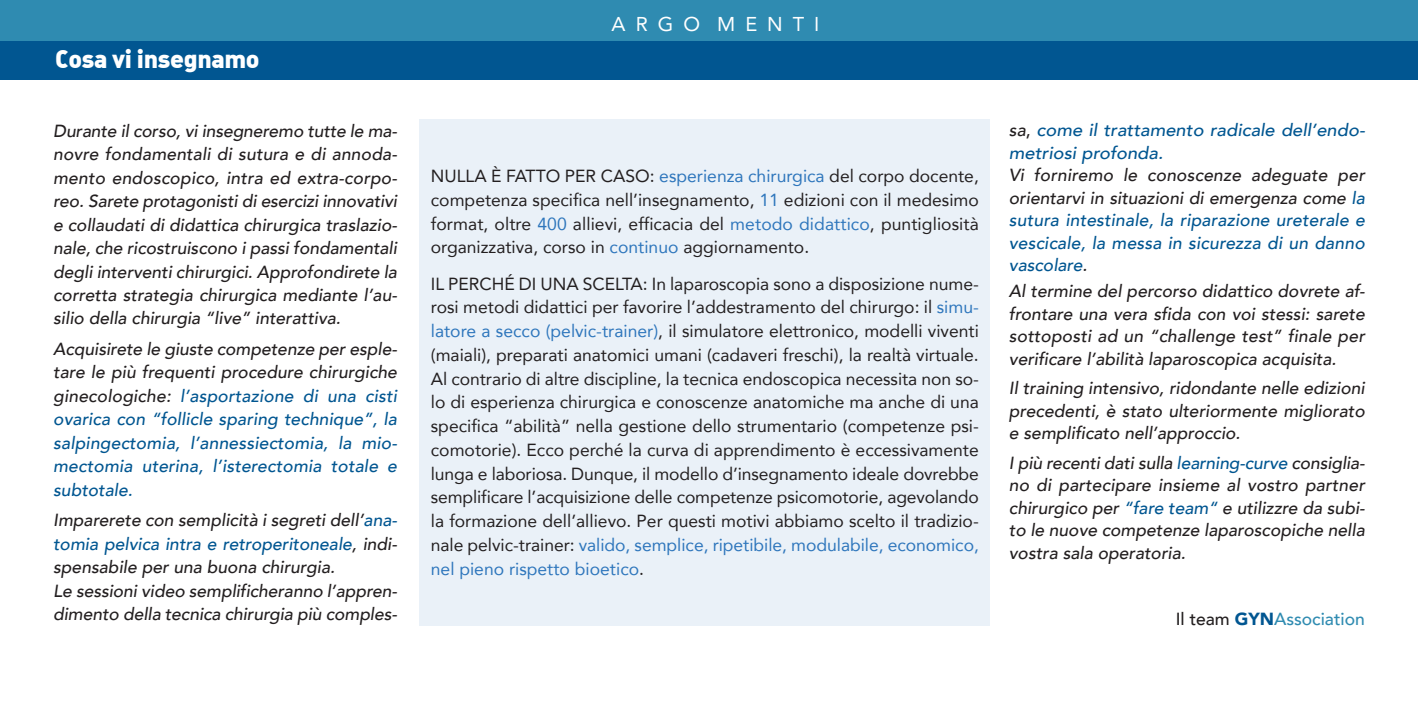
<style>
.page{position:relative;width:1418px;height:709px;background:#fff}
.page>*{position:absolute;margin:0;border:0;box-sizing:border-box;transform-origin:0 0}
.t1{font:900 25px "DIN Alternate";letter-spacing:-.015em;color:#fff}
.t2{font:20px "Avenir";letter-spacing:.5em;color:#fff}
.t3{font:17.5px/23.8px "Avenir";color:#231f20;text-align:justify}
.t4{font:italic 500 17.5px/23.4px "Avenir";color:#231f20;text-align:justify}
.t5{font:italic 500 17.5px/23.5px "Avenir";letter-spacing:.01em;color:#015691;text-align:justify}
.t6{font:italic 500 17.5px/22.5px "Avenir";letter-spacing:.01em;color:#015691;scale:1.05 1}
.t7{font:500 17.5px "Avenir";color:#2f8bb1}
.s1{color:#231f20}
.s2{color:#015691}
.s3{color:#2e76bc}
.s4{font-style:normal;color:#231f20}
.s5{font-weight:900;color:#015691}
</style>
<div class="page">
<div style="left:0;top:0;width:1417px;height:48px;background:#2f8bb1"></div>
<div style="left:0;top:41px;width:1417px;height:39px;background:#015691"></div>
<div style="left:419px;top:119px;width:571px;height:506px;background:#eaf1f8"></div>
<h1 class="t1" style="left:55px;top:50px;width:206px">Cosa vi insegnamo</h1>
<p class="t4" style="left:53px;top:120px;width:345px">Durante il corso, vi insegneremo tutte le ma&shy;novre fondamentali di sutura e di annoda&shy;mento endoscopico, intra ed extra-corpo&shy;reo. Sarete protagonisti di esercizi innovativi e collaudati di didattica chirurgica traslazio&shy;nale, che ricostruiscono i passi fondamentali degli interventi chirurgici. Approfondirete la corretta strategia chirurgica mediante l’au&shy;silio della chirurgia “live” interattiva.</p>
<p class="t5" style="left:53px;top:337px;width:345px"><span class="s1">Acquisirete le giuste competenze per esple&shy;tare le più frequenti procedure chirurgiche ginecologiche:</span> l’asportazione di una cisti ovarica con “follicle sparing technique”, la salpingectomia, l’annessiectomia, la mio&shy;mectomia uterina, l’isterectomia totale e subtotale.</p>
<p class="t4" style="left:53px;top:509px;width:345px;text-align:left">Imparerete con semplicità i segreti dell’<span class="s2">ana&shy;tomia pelvica intra e retroperitoneale</span>, indi&shy;spensabile per una buona chirurgia.<br>Le sessioni video semplificheranno l’appren&shy;dimento della tecnica chirurgia più comples-</p>
<p class="t2" style="left:611px;top:11px;width:209px">ARGO MENTI</p>
<p class="t3" style="left:431px;top:165px;width:549px">NULLA È FATTO PER CASO: <span class="s3">esperienza chirurgica</span> del corpo docente, competenza specifica nell’insegnamento, <span class="s3">11</span> edizioni con il medesimo format, oltre <span class="s3">400</span> allievi, efficacia del <span class="s3">metodo didattico</span>, puntigliosità organizzativa, corso in <span class="s3">continuo</span> aggiornamento.</p>
<p class="t3" style="left:431px;top:272px;width:549px">IL PERCHÉ DI UNA SCELTA: In laparoscopia sono a disposizione nume&shy;rosi metodi didattici per favorire l’addestramento del chirurgo: il <span class="s3">simu&shy;latore a secco (pelvic-trainer)</span>, il simulatore elettronico, modelli viventi (maiali), preparati anatomici umani (cadaveri freschi), la realtà virtuale.<br>Al contrario di altre discipline, la tecnica endoscopica necessita non so&shy;lo di esperienza chirurgica e conoscenze anatomiche ma anche di una specifica “abilità” nella gestione dello strumentario (competenze psi&shy;comotorie). Ecco perché la curva di apprendimento è eccessivamente lunga e laboriosa. Dunque, il modello d’insegnamento ideale dovrebbe semplificare l’acquisizione delle competenze psicomotorie, agevolando la formazione dell’allievo. Per questi motivi abbiamo scelto il tradizio&shy;nale pelvic-trainer: <span class="s3">valido, semplice, ripetibile, modulabile, economico, nel pieno rispetto bioetico</span>.</p>
<p class="t6" style="left:1008px;top:119px;width:340px"><span class="s1">sa</span><span class="s4">,</span> come il trattamento radicale dell’endo&shy;metriosi profonda.</p>
<p class="t5" style="left:1008px;top:164px;width:357px;line-height:22.5px"><span class="s1">Vi forniremo le conoscenze adeguate per orientarvi in situazioni di emergenza come</span> la sutura intestinale, la riparazione ureterale e vescicale, la messa in sicurezza di un danno vascolare<span class="s1">.</span></p>
<p class="t4" style="left:1008px;top:280px;width:357px;line-height:22.5px">Al termine del percorso didattico dovrete af&shy;frontare una vera sfida con voi stessi: sarete sottoposti ad un “challenge test” finale per verificare l’abilità laparoscopica acquisita.</p>
<p class="t4" style="left:1008px;top:377px;width:357px;line-height:22.5px">Il training intensivo, ridondante nelle edizioni precedenti, è stato ulteriormente migliorato e semplificato nell’approccio.</p>
<p class="t4" style="left:1008px;top:452px;width:357px;line-height:22.5px">I più recenti dati sulla <span class="s2">learning-curve</span> consiglia&shy;no di partecipare insieme al vostro partner chirurgico per <span class="s2">“fare team“</span> e utilizzre da subi&shy;to le nuove competenze laparoscopiche nella vostra sala operatoria.</p>
<p class="t7" style="left:1175px;top:607px;width:190px"><span class="s1">Il team</span> <span class="s5">GYN</span>Association</p>
</div>
